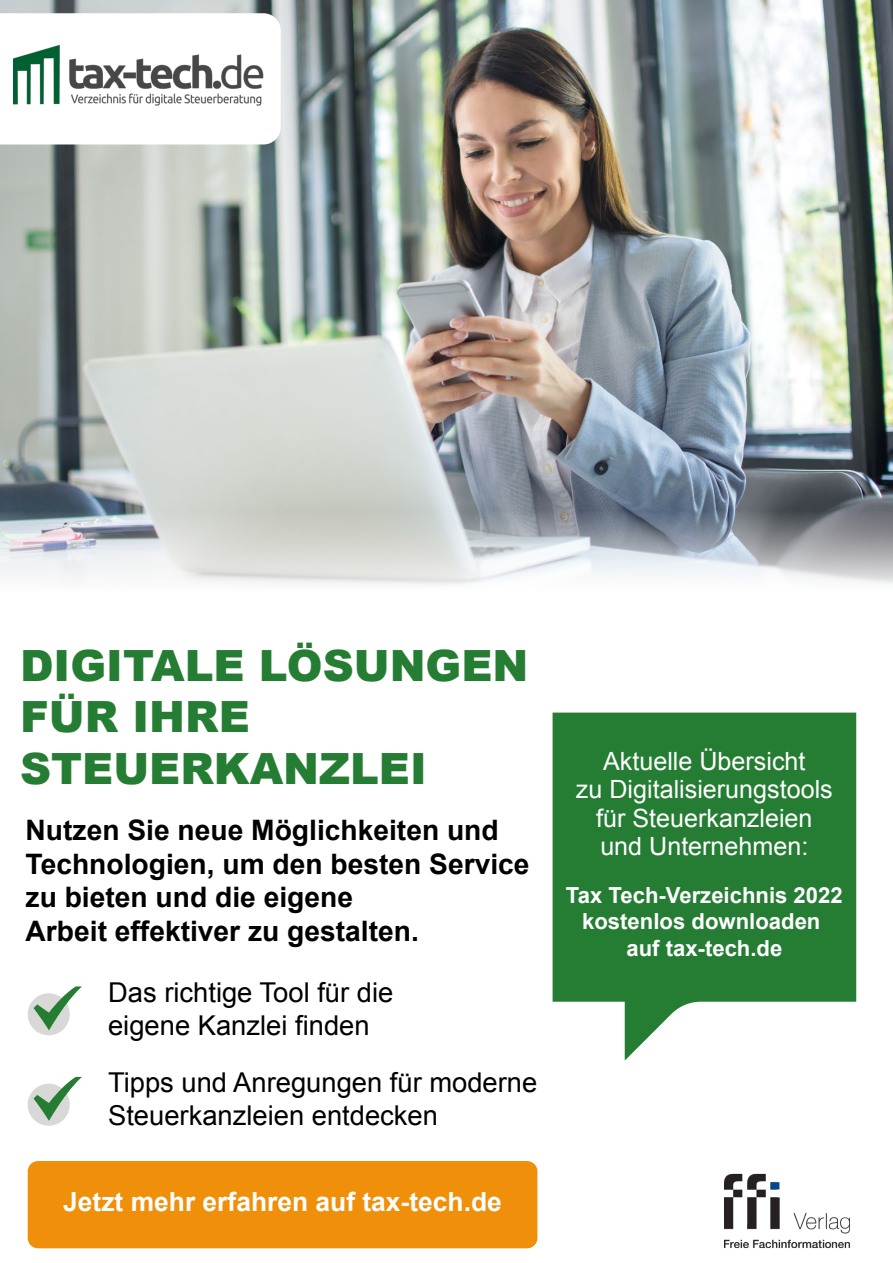
<style>
.page{position:relative;width:893px;height:1263px;background:#fff}
.page>*{position:absolute;margin:0;border:0;box-sizing:border-box;transform-origin:0 0}
.t1{font:900 43.05px/51.8px "Arial";color:#257d33}
.t2{font:700 28.2px/33.9px "Arial";color:#000}
.t3{font:27.3px/32.8px "Arial";color:#000}
.t4{font:700 26.4px "Arial";color:#fff}
.t5{font:25.05px/28.7px "Arial";color:#fff;text-align:center}
.t6{font:700 22.05px/26.5px "Arial";color:#fff;text-align:center}
</style>
<div class="page">
<img style="left:724px;top:1173px;width:126px;height:76px">
<img style="left:0;top:0;width:893px;height:501px">
<svg style="left:0;top:501px;width:893px;height:84px"></svg>
<svg style="left:0;top:13px;width:281px;height:131px"></svg>
<img style="left:14px;top:38px;width:250px;height:82px">
<svg style="left:27px;top:986px;width:55px;height:50px"></svg>
<svg style="left:27px;top:1077px;width:55px;height:49px"></svg>
<div style="left:28px;top:1161px;width:509px;height:87px;background:#f08f0a;border-radius:10px"></div>
<svg style="left:553px;top:713px;width:303px;height:347px;background:#459051"></svg>
<p class="t1" style="left:20px;top:638px;width:510px">DIGITALE LÖSUNGEN<br>FÜR IHRE<br>STEUERKANZLEI</p>
<p class="t2" style="left:26px;top:814px;width:505px">Nutzen Sie neue Möglichkeiten und<br>Technologien, um den besten Service zu bieten und die eigene<br>Arbeit effektiver zu gestalten.</p>
<p class="t3" style="left:108px;top:976px;width:287px">Das richtige Tool für die eigene Kanzlei finden</p>
<p class="t3" style="left:108px;top:1066px;width:431px">Tipps und Anregungen für moderne<br>Steuerkanzleien entdecken</p>
<p class="t4" style="left:63px;top:1184px;width:440px">Jetzt mehr erfahren auf tax-tech.de</p>
<p class="t5" style="left:576px;top:747px;width:258px">Aktuelle Übersicht<br>zu Digitalisierungstools für Steuerkanzleien und Unternehmen:</p>
<p class="t6" style="left:566px;top:882px;width:278px">Tax Tech-Verzeichnis 2022 kostenlos downloaden auf tax-tech.de</p>
</div>
